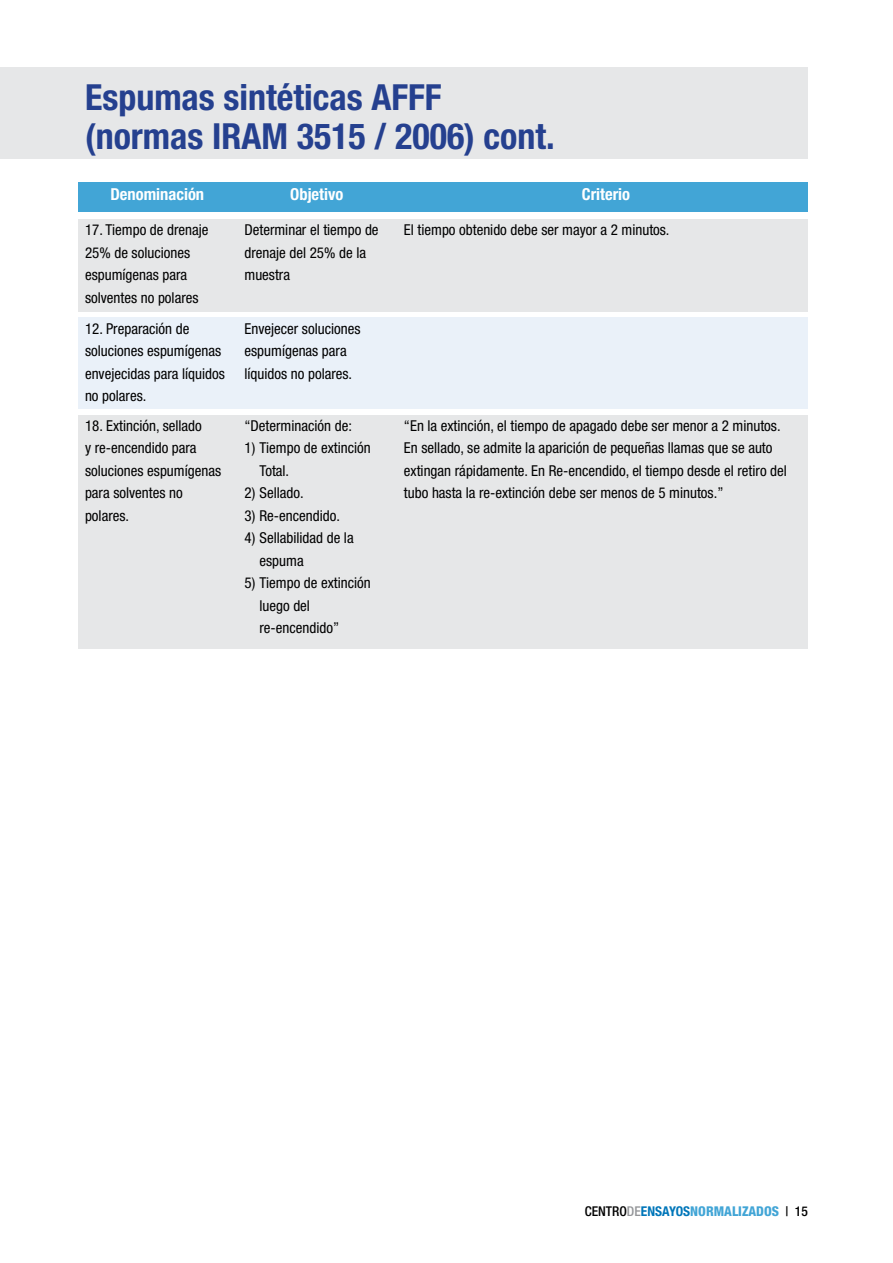
<style>
.page{position:relative;width:893px;height:1263px;background:#fff}
.page>*{position:absolute;margin:0;border:0;box-sizing:border-box;transform-origin:0 0}
.t1{font:700 condensed 36px/39px "Helvetica Neue LT Std";color:#25408f}
.t2{font:700 condensed 16.5px "Helvetica Neue LT Std";color:#fff}
.t3{font:condensed 15px/22.5px "Helvetica Neue LT Std";color:#000}
.t4{font:800 condensed 13.5px "Helvetica Neue LT Std";color:#42a5d6}
.s1{font-weight:500;color:#000}
.s2{font-weight:500;color:#939598}
.s3{font-weight:700;color:#0076b9}
</style>
<div class="page">
<div style="left:78px;top:182px;width:730px;height:30px;background:#42a5d6"></div>
<div style="left:78px;top:318px;width:730px;height:91px;background:#eaf1f9"></div>
<div style="left:78px;top:415px;width:730px;height:233px;background:#e6e7e8"></div>
<div style="left:0;top:67px;width:808px;height:92px;background:#e6e7e8"></div>
<div style="left:78px;top:219px;width:730px;height:92px;background:#e6e7e8"></div>
<h1 class="t1" style="left:85px;top:77px;width:471px">Espumas sintéticas AFFF (normas IRAM 3515 / 2006) cont.</h1>
<p class="t2" style="left:110px;top:184px;width:95px">Denominación</p>
<p class="t2" style="left:290px;top:184px;width:55px">Objetivo</p>
<p class="t2" style="left:582px;top:184px;width:50px">Criterio</p>
<p class="t3" style="left:85px;top:219px;width:125px">17. Tiempo de drenaje<br>25% de soluciones espumígenas para solventes no polares</p>
<p class="t3" style="left:244px;top:219px;width:136px">Determinar el tiempo de drenaje del 25% de la muestra</p>
<p class="t3" style="left:404px;top:219px;width:267px">El tiempo obtenido debe ser mayor a 2 minutos.</p>
<p class="t3" style="left:85px;top:317px;width:141px">12. Preparación de soluciones espumígenas envejecidas para líquidos no polares.</p>
<p class="t3" style="left:85px;top:414px;width:138px">18. Extinción, sellado<br>y re-encendido para soluciones espumígenas para solventes no polares.</p>
<p class="t3" style="left:244px;top:317px;width:118px">Envejecer soluciones espumígenas para líquidos no polares.</p>
<p class="t3" style="left:244px;top:414px;width:109px">“Determinación de:</p>
<p class="t3" style="left:259px;top:437px;width:113px;text-indent:-15px">1) Tiempo de extinción<br>Total.</p>
<p class="t3" style="left:244px;top:482px;width:61px">2) Sellado.</p>
<p class="t3" style="left:244px;top:504px;width:97px">3) Re-encendido.</p>
<p class="t3" style="left:259px;top:527px;width:96px;text-indent:-15px">4) Sellabilidad de la espuma</p>
<p class="t3" style="left:259px;top:572px;width:113px;text-indent:-15px">5) Tiempo de extinción luego del re-encendido”</p>
<p class="t3" style="left:404px;top:414px;width:384px">“En la extinción, el tiempo de apagado debe ser menor a 2 minutos.<br>En sellado, se admite la aparición de pequeñas llamas que se auto extingan rápidamente. En Re-encendido, el tiempo desde el retiro del tubo hasta la re-extinción debe ser menos de 5 minutos.”</p>
<p class="t4" style="left:585px;top:1203px;width:225px"><span class="s1">CENTRO</span><span class="s2">DE</span><span class="s3">ENSAYOS</span>NORMALIZADOS <span class="s1">| 15</span></p>
</div>
